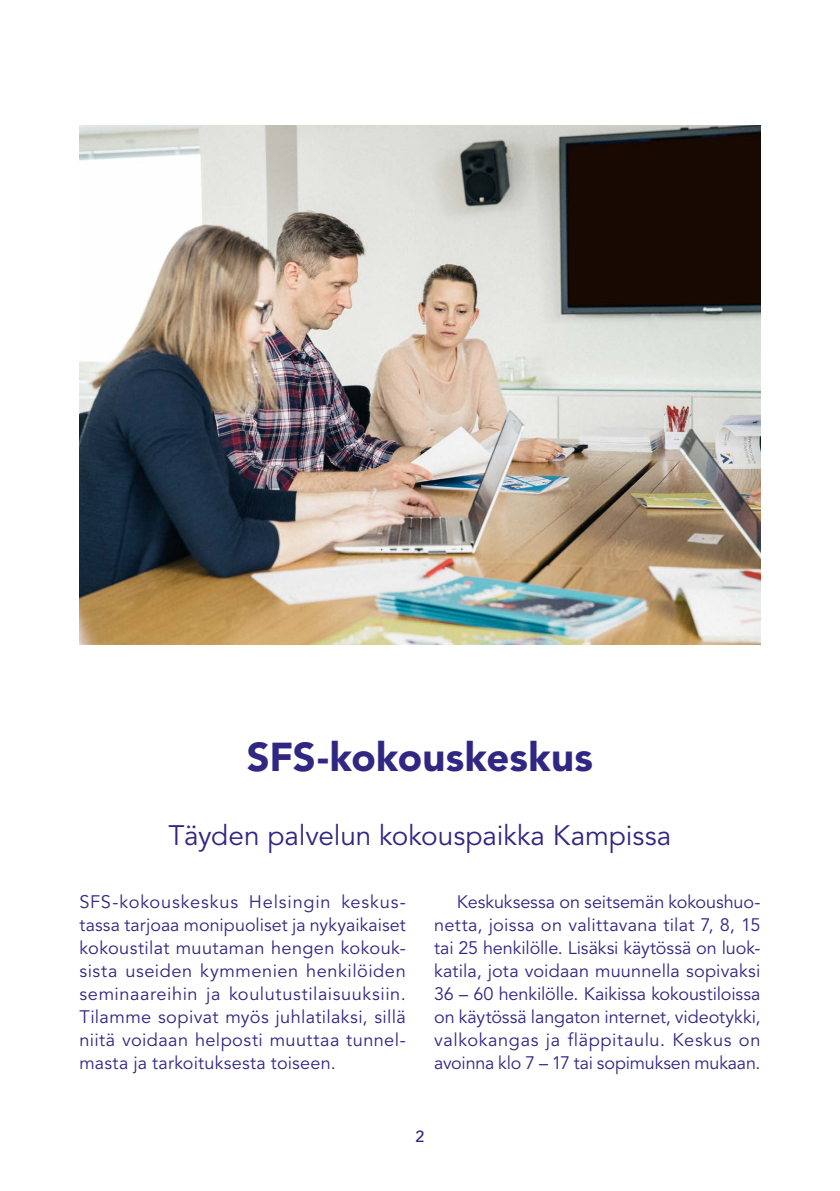
<style>
.page{position:relative;width:840px;height:1191px;background:#fff}
.page>*{position:absolute;margin:0;border:0;box-sizing:border-box;transform-origin:0 0}
.t1{font:900 40px "Avenir LT Pro";letter-spacing:.005em;color:#302783}
.t2{font:28px "Avenir LT Pro";letter-spacing:-.005em;color:#302783}
.t3{font:18px/23px "Avenir LT Pro";letter-spacing:.015em;color:#302783;text-align:justify}
.t4{font:500 16px "Avenir LT Pro";color:#302783}
</style>
<div class="page">
<img style="left:79px;top:125px;width:681px;height:519px">
<h1 class="t1" style="left:247px;top:733px;width:347px">SFS-kokouskeskus</h1>
<h2 class="t2" style="left:168px;top:818px;width:504px">Täyden palvelun kokouspaikka Kampissa</h2>
<p class="t3" style="left:79px;top:890px;width:327px">SFS-kokouskeskus Helsingin keskus&shy;tassa tarjoaa monipuoliset ja nykyaikaiset kokoustilat muutaman hengen kokouk&shy;sista useiden kymmenien henkilöiden seminaareihin ja koulutustilaisuuksiin.<br>Tilamme sopivat myös juhlatilaksi, sillä niitä voidaan helposti muuttaa tunnel&shy;masta ja tarkoituksesta toiseen.</p>
<p class="t3" style="left:434px;top:890px;width:328px;text-indent:23px">Keskuksessa on seitsemän kokoushuo&shy;netta, joissa on valittavana tilat 7, 8, 15 tai 25 henkilölle. Lisäksi käytössä on luok&shy;katila, jota voidaan muunnella sopivaksi 36 – 60 henkilölle. Kaikissa kokoustiloissa on käytössä langaton internet, videotykki, valkokangas ja fläppitaulu. Keskus on avoinna klo 7 – 17 tai sopimuksen mukaan.</p>
<p class="t4" style="left:415px;top:1127px;width:10px">2</p>
</div>
